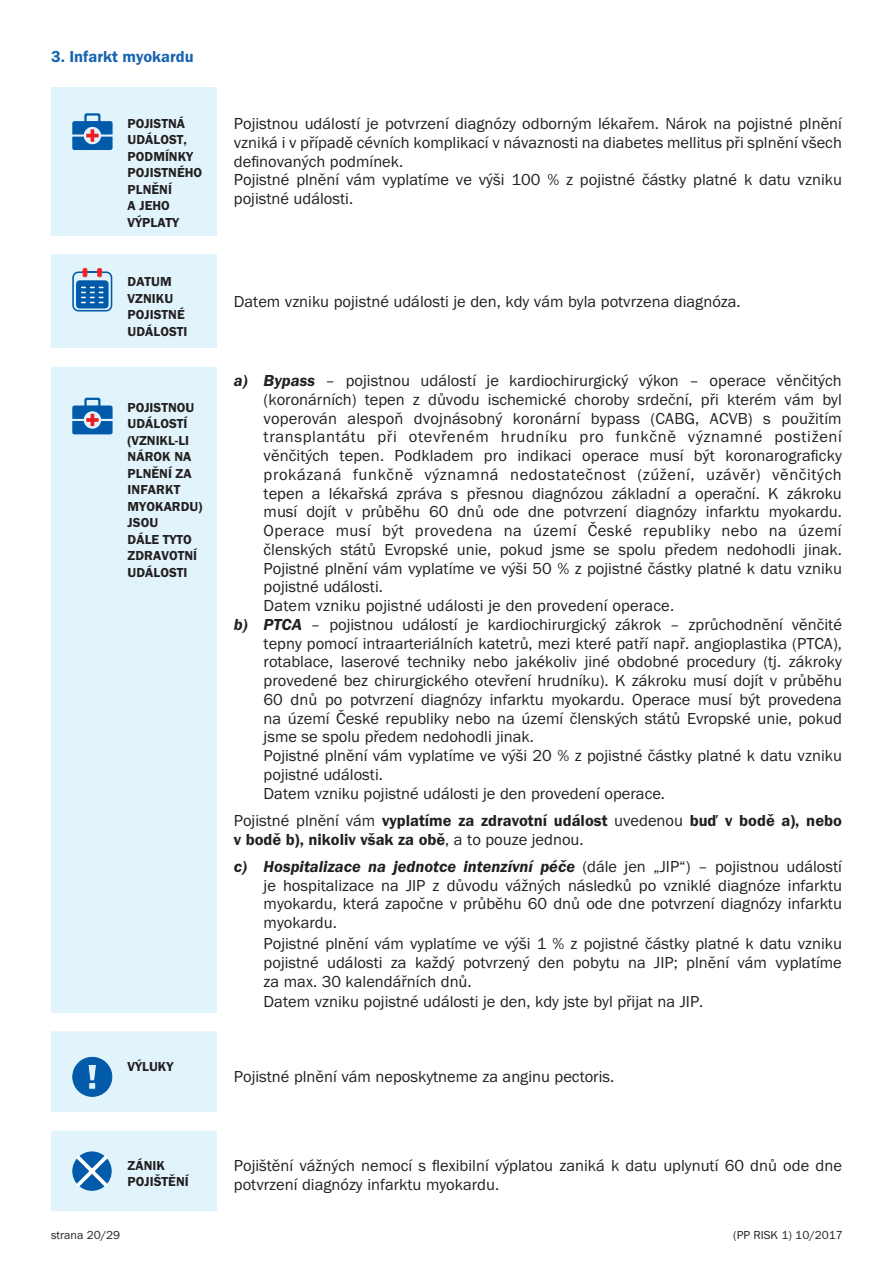
<style>
.page{position:relative;width:893px;height:1263px;background:#fff}
.page>*{position:absolute;margin:0;border:0;box-sizing:border-box;transform-origin:0 0}
.t1{font:16.5px/18.8px "Franklin Got Itc TOT Boo";color:#231f20}
.t2{font:16.5px/18.8px "Franklin Got Itc TOT Dem";color:#231f20}
.t3{font:16.5px "Franklin Got Itc TOT Dem Ita";color:#231f20}
.t4{font:16.5px "Franklin Got Itc TOT Boo";letter-spacing:.035em;color:#231f20}
.t5{font:16.5px "Franklin Got Itc TOT Boo";letter-spacing:.04em;color:#231f20}
.t6{font:16.5px "Franklin Got Itc TOT Boo";letter-spacing:.025em;color:#231f20}
.t7{font:16.5px "Franklin Got Itc TOT Dem";color:#1764b1}
.t8{font:13.5px/16.5px "Franklin Got Itc TOT Dem";letter-spacing:.005em;color:#231f20}
.t9{font:12px "Franklin Got Itc TOT Boo";color:#231f20}
.s1{font-family:"Franklin Got Itc TOT Dem Ita"}
.s2{font-family:"Franklin Got Itc TOT Boo"}
</style>
<div class="page">
<div style="left:51px;top:87px;width:166px;height:149px;background:#e1f4fc"></div>
<svg style="left:72px;top:113px;width:41px;height:37px"></svg>
<div style="left:51px;top:254px;width:166px;height:94px;background:#e1f4fc"></div>
<svg style="left:72px;top:268px;width:40px;height:43px"></svg>
<div style="left:51px;top:367px;width:166px;height:844px;background:#e1f4fc"></div>
<svg style="left:72px;top:398px;width:41px;height:36px"></svg>
<svg style="left:72px;top:1056px;width:41px;height:41px;background:#498bc4"></svg>
<svg style="left:72px;top:1151px;width:40px;height:40px"></svg>
<svg style="left:73px;top:1152px;width:38px;height:38px"></svg>
<p class="t7" style="left:51px;top:47px;width:144px">3. INFARKT MYOKARDU</p>
<p class="t8" style="left:128px;top:115px;width:25px">POJISTNÁ<br>UDÁL</p>
<p class="t8" style="left:128px;top:131px;width:67px;text-indent:33px">OST,<br>PODM ÍNKY<br>POJISTN</p>
<p class="t8" style="left:177px;top:164px;width:27px">ÉHO</p>
<p class="t8" style="left:128px;top:181px;width:53px">PLNĚNÍ<br>A JEHO<br>VÝPLATY</p>
<p class="t8" style="left:128px;top:273px;width:27px">DATUM<br>VZNIKU<br>POJISTN</p>
<p class="t8" style="left:177px;top:306px;width:9px">É</p>
<p class="t8" style="left:128px;top:323px;width:9px">UDÁL</p>
<p class="t8" style="left:160px;top:323px;width:16px">OSTI</p>
<p class="t8" style="left:128px;top:399px;width:25px">POJISTN</p>
<p class="t8" style="left:177px;top:399px;width:17px">OU</p>
<p class="t8" style="left:128px;top:416px;width:9px">UDÁL</p>
<p class="t8" style="left:160px;top:416px;width:29px">OSTÍ</p>
<p class="t8" style="left:128px;top:432px;width:13px">(VZNIKL</p>
<p class="t8" style="left:175px;top:432px;width:9px">-LI</p>
<p class="t8" style="left:128px;top:449px;width:10px">NÁR</p>
<p class="t8" style="left:128px;top:449px;width:65px;text-indent:26px">OK NA<br>PLNĚNÍ ZA<br>INFARKT<br>MYOKARDU</p>
<p class="t8" style="left:198px;top:498px;width:5px">)</p>
<p class="t8" style="left:128px;top:515px;width:30px">JSOU<br>DÁLE</p>
<p class="t8" style="left:163px;top:531px;width:31px">TYTO</p>
<p class="t8" style="left:128px;top:548px;width:10px">ZDR</p>
<p class="t8" style="left:153px;top:548px;width:45px">AVOTN Í</p>
<p class="t8" style="left:128px;top:564px;width:9px">UDÁL</p>
<p class="t8" style="left:160px;top:564px;width:16px">OSTI</p>
<p class="t8" style="left:128px;top:1059px;width:47px">VÝLUKY</p>
<p class="t8" style="left:128px;top:1157px;width:24px">ZÁNIK<br>POJIŠT</p>
<p class="t8" style="left:168px;top:1174px;width:22px">ĚNÍ</p>
<p class="t1" style="left:234px;top:115px;width:610px">Pojistnou událostí je potvrzení diagnózy odborným lékařem. Nárok na pojistné plnění vzniká i v případě cévních komplikací v návaznosti na diabetes mellitus při splnění všech definovaných podmínek.<br>Pojistné plnění vám vyplatíme ve výši 100 % z pojistné částky platné k datu vzniku pojistné události.</p>
<p class="t1" style="left:234px;top:292px;width:508px">Datem vzniku pojistné události je den, kdy vám byla potvrzena diagnóza.</p>
<p class="t1" style="left:234px;top:372px;width:609px"><span class="s1">a) Bypass</span> – pojistnou událostí je kardiochirurgický výkon – operace věnčitých</p>
<p class="t1" style="left:264px;top:390px;width:580px">(koronárních) tepen z důvodu ischemické choroby srdeční, při kterém vám byl</p>
<p class="t1" style="left:264px;top:409px;width:579px">voperován alespoň dvojnásobný koronární bypass (CABG, ACVB) s použitím</p>
<p class="t5" style="left:264px;top:428px;width:580px">transplantátu při otevřeném hrudníku pro funkčně významné postižení</p>
<p class="t1" style="left:264px;top:446px;width:580px">věnčitých tepen. Podkladem pro indikaci operace musí být koronarograficky</p>
<p class="t4" style="left:264px;top:465px;width:580px">prokázaná funkčně významná nedostatečnost (zúžení, uzávěr) věnčitých</p>
<p class="t1" style="left:264px;top:484px;width:580px">tepen a lékařská zpráva s přesnou diagnózou základní a operační. K zákroku</p>
<p class="t1" style="left:264px;top:503px;width:580px">musí dojít v průběhu 60 dnů ode dne potvrzení diagnózy infarktu myokardu.</p>
<p class="t6" style="left:264px;top:521px;width:579px">Operace musí být provedena na území České republiky nebo na území</p>
<p class="t1" style="left:264px;top:540px;width:580px">členských států Evropské unie, pokud jsme se spolu předem nedohodli jinak.</p>
<p class="t1" style="left:264px;top:559px;width:580px">Pojistné plnění vám vyplatíme ve výši 50 % z pojistné částky platné k datu vzniku</p>
<p class="t1" style="left:264px;top:578px;width:121px">pojistné události.</p>
<p class="t1" style="left:264px;top:596px;width:412px">Datem vzniku pojistné události je den provedení operace.</p>
<p class="t1" style="left:234px;top:615px;width:610px"><span class="s1">b) PTCA</span> – pojistnou událostí je kardiochirurgický zákrok – zprůchodnění věnčité</p>
<p class="t1" style="left:264px;top:634px;width:580px">tepny pomocí intraarteriálních katetrů, mezi které patří např. angioplastika (PTCA),</p>
<p class="t1" style="left:264px;top:653px;width:580px">rotablace, laserové techniky nebo jakékoliv jiné obdobné procedury (tj. zákroky</p>
<p class="t1" style="left:264px;top:671px;width:580px">provedené bez chirurgického otevření hrudníku). K zákroku musí dojít v průběhu</p>
<p class="t1" style="left:264px;top:690px;width:580px">60 dnů po potvrzení diagnózy infarktu myokardu. Operace musí být provedena</p>
<p class="t1" style="left:264px;top:709px;width:580px">na území České republiky nebo na území členských států Evropské unie, pokud</p>
<p class="t1" style="left:264px;top:728px;width:272px">jsme se spolu předem nedohodli jinak.</p>
<p class="t1" style="left:264px;top:746px;width:580px">Pojistné plnění vám vyplatíme ve výši 20 % z pojistné částky platné k datu vzniku</p>
<p class="t1" style="left:264px;top:765px;width:121px">pojistné události.</p>
<p class="t1" style="left:264px;top:784px;width:403px">Datem vzniku pojistné události je den provedení operace.</p>
<p class="t2" style="left:234px;top:811px;width:610px"><span class="s2">Pojistné plnění vám</span> VYPLATÍME ZA ZDRAVOTNÍ UDÁLOST <span class="s2">uvedenou</span> BUĎ V BODĚ A), NEBO<br>V BODĚ B), NIKOLIV VŠAK ZA OBĚ<span class="s2">, a to pouze jednou.</span></p>
<p class="t3" style="left:234px;top:857px;width:610px">c) Hospitalizace na jednotce intenzívní péče <span class="s2">(dále jen „JIP“) – pojistnou událostí</span></p>
<p class="t1" style="left:264px;top:876px;width:580px;text-align:justify">je hospitalizace na JIP z důvodu vážných následků po vzniklé diagnóze infarktu myokardu, která započne v průběhu 60 dnů ode dne potvrzení diagnózy infarktu myokardu.</p>
<p class="t1" style="left:264px;top:934px;width:580px;text-align:justify">Pojistné plnění vám vyplatíme ve výši 1 % z pojistné částky platné k datu vzniku pojistné události za každý potvrzený den pobytu na JIP; plnění vám vyplatíme za max. 30 kalendářních dnů.</p>
<p class="t1" style="left:264px;top:993px;width:441px">Datem vzniku pojistné události je den, kdy jste byl přijat na JIP.</p>
<p class="t1" style="left:234px;top:1067px;width:382px">Pojistné plnění vám neposkytneme za anginu pectoris.</p>
<p class="t1" style="left:234px;top:1156px;width:610px">Pojištění vážných nemocí s flexibilní výplatou zaniká k datu uplynutí 60 dnů ode dne potvrzení diagnózy infarktu myokardu.</p>
<p class="t9" style="left:51px;top:1228px;width:71px">strana 20/29</p>
<p class="t9" style="left:733px;top:1228px;width:111px">(PP RISK 1) 10/2017</p>
</div>
